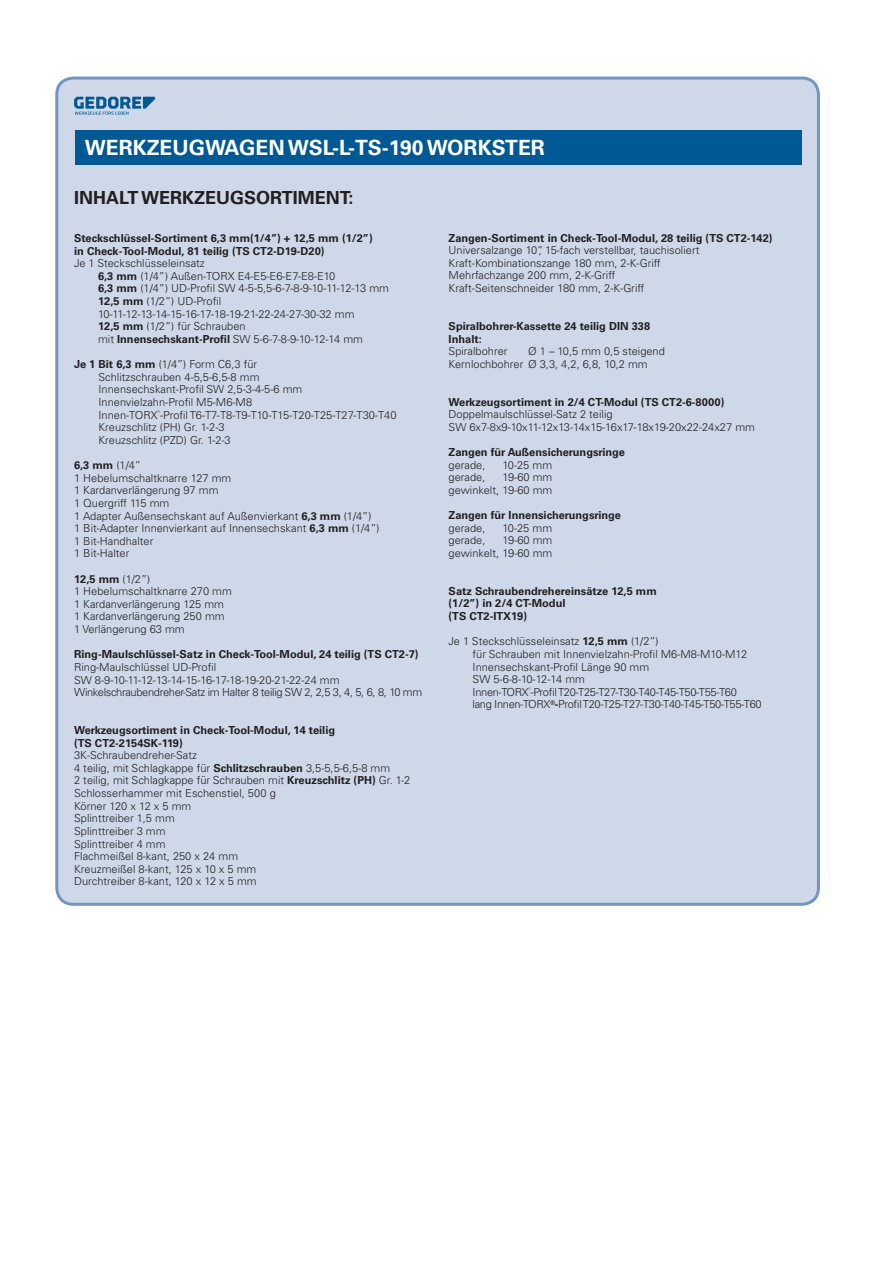
<style>
.page{position:relative;width:893px;height:1263px;background:#fff}
.page>*{position:absolute;margin:0;border:0;box-sizing:border-box;transform-origin:0 0}
.t1{font:700 21px "Univers LT Pro 65";color:#fff}
.t2{font:700 18px "Univers LT Pro 65";color:#231f20}
.t3{font:300 11.1px/12.6px "Univers LT Pro 45";color:#231f20}
.t4{font:700 11.1px/12.6px "Univers LT Pro 65";color:#231f20}
.t5{font:300 11.1px/12.6px "Univers LT Pro 45";letter-spacing:-.03em;color:#231f20}
.s1{font-family:"Univers LT Pro 65";font-weight:700}
.s2{font-family:"Univers LT Pro 45";font-weight:300}
</style>
<div class="page">
<div style="left:57px;top:78px;width:761px;height:826px;background:#ced8e9;border-radius:17px"></div>
<svg style="left:74px;top:97px;width:81px;height:18px"></svg>
<div style="left:75px;top:131px;width:726px;height:34px;background:#005894"></div>
<h1 class="t1" style="left:85px;top:139px;width:462px">WERKZEUGWAGEN WSL-L-TS-190 WORKSTER</h1>
<h2 class="t2" style="left:74px;top:191px;width:281px">INHALT WERKZEUGSORTIMENT:</h2>
<p class="t4" style="left:74px;top:232px;width:300px">Steckschlüssel-Sortiment 6,3 mm(1/4”) + 12,5 mm (1/2”) in Check-Tool-Modul, 81 teilig (TS CT2-D19-D20)</p>
<p class="t3" style="left:98px;top:258px;width:292px;text-indent:-24px">Je 1 Steckschlüsseleinsatz<br><span class="s1">6,3 mm</span> (1/4”) Außen-TORX E4-E5-E6-E7-E8-E10<br><span class="s1">6,3 mm</span> (1/4”) UD-Profil SW 4-5-5,5-6-7-8-9-10-11-12-13 mm <span class="s1">12,5 mm</span> (1/2”) UD-Profil 10-11-12-13-14-15-16-17-18-19-21-22-24-27-30-32 mm<br><span class="s1">12,5 mm</span> (1/2”) für Schrauben<br>mit <span class="s1">Innensechskant-Profil</span> SW 5-6-7-8-9-10-12-14 mm</p>
<p class="t3" style="left:99px;top:359px;width:299px;text-indent:-24px"><span class="s1">Je 1 Bit 6,3 mm</span> (1/4”) Form C6,3 für<br>Schlitzschrauben 4-5,5-6,5-8 mm<br>Innensechskant-Profil SW 2,5-3-4-5-6 mm Innenvielzahn-Profil M5-M6-M8<br>Innen-TORX<sup>®</sup>-Profil T6-T7-T8-T9-T10-T15-T20-T25-T27-T30-T40<br>Kreuzschlitz (PH) Gr. 1-2-3<br>Kreuzschlitz (PZD) Gr. 1-2-3</p>
<p class="t4" style="left:74px;top:460px;width:68px">6,3 mm <span class="s2">(1/4”</span></p>
<p class="t3" style="left:74px;top:472px;width:307px">1 Hebelumschaltknarre 127 mm<br>1 Kardanverlängerung 97 mm<br>1 Quergriff 115 mm<br>1 Adapter Außensechskant auf Außenvierkant <span class="s1">6,3 mm</span> (1/4”)<br>1 Bit-Adapter Innenvierkant auf Innensechskant <span class="s1">6,3 mm</span> (1/4”)<br>1 Bit-Handhalter<br>1 Bit-Halter</p>
<p class="t4" style="left:74px;top:573px;width:78px">12,5 mm <span class="s2">(1/2”)</span></p>
<p class="t3" style="left:74px;top:586px;width:159px">1 Hebelumschaltknarre 270 mm<br>1 Kardanverlängerung 125 mm<br>1 Kardanverlängerung 250 mm<br>1 Verlängerung 63 mm</p>
<p class="t4" style="left:74px;top:649px;width:346px">Ring-Maulschlüssel-Satz in Check-Tool-Modul, 24 teilig (TS CT2-7)</p>
<p class="t5" style="left:74px;top:661px;width:350px">Ring-Maulschlüssel UD-Profil<br>SW 8-9-10-11-12-13-14-15-16-17-18-19-20-21-22-24 mm<br>Winkelschraubendreher-Satz im Halter 8 teilig SW 2, 2,5 3, 4, 5, 6, 8, 10 mm</p>
<p class="t4" style="left:74px;top:724px;width:263px">Werkzeugsortiment in Check-Tool-Modul, 14 teilig (TS CT2-2154SK-119)</p>
<p class="t3" style="left:74px;top:750px;width:338px">3K-Schraubendreher-Satz<br>4 teilig, mit Schlagkappe für <span class="s1">Schlitzschrauben</span> 3,5-5,5-6,5-8 mm<br>2 teilig, mit Schlagkappe für Schrauben mit <span class="s1">Kreuzschlitz (PH)</span> Gr. 1-2<br>Schlosserhammer mit Eschenstiel, 500 g<br>Körner 120 x 12 x 5 mm<br>Splinttreiber 1,5 mm<br>Splinttreiber 3 mm<br>Splinttreiber 4 mm<br>Flachmeißel 8-kant, 250 x 24 mm<br>Kreuzmeißel 8-kant, 125 x 10 x 5 mm<br>Durchtreiber 8-kant, 120 x 12 x 5 mm</p>
<p class="t4" style="left:449px;top:232px;width:325px">Zangen-Sortiment in Check-Tool-Modul, 28 teilig (TS CT2-142)</p>
<p class="t3" style="left:449px;top:245px;width:252px">Universalzange 10”, 15-fach verstellbar, tauchisoliert Kraft-Kombinationszange 180 mm, 2-K-Griff Mehrfachzange 200 mm, 2-K-Griff Kraft-Seitenschneider 180 mm, 2-K-Griff</p>
<p class="t4" style="left:449px;top:320px;width:203px">Spiralbohrer-Kassette 24 teilig DIN 338<br>Inhalt:</p>
<p class="t3" style="left:449px;top:346px;width:60px">Spiralbohrer</p>
<p class="t3" style="left:449px;top:346px;width:218px;text-indent:79px">Ø 1 – 10,5 mm 0,5 steigend<br>Kernlochbohrer Ø 3,3, 4,2, 6,8, 10,2 mm</p>
<p class="t4" style="left:449px;top:396px;width:277px">Werkzeugsortiment in 2/4 CT-Modul (TS CT2-6-8000)</p>
<p class="t3" style="left:449px;top:409px;width:308px">Doppelmaulschlüssel-Satz 2 teilig<br>SW 6x7-8x9-10x11-12x13-14x15-16x17-18x19-20x22-24x27 mm</p>
<p class="t4" style="left:449px;top:446px;width:178px">Zangen für Außensicherungsringe</p>
<p class="t3" style="left:449px;top:459px;width:38px">gerade,</p>
<p class="t3" style="left:503px;top:459px;width:51px">10-25 mm</p>
<p class="t3" style="left:449px;top:472px;width:38px">gerade,</p>
<p class="t3" style="left:449px;top:472px;width:105px;text-align:right">19-60 mm<br>gewinkelt, 19-60 mm</p>
<p class="t4" style="left:449px;top:510px;width:174px">Zangen für Innensicherungsringe</p>
<p class="t3" style="left:449px;top:522px;width:38px">gerade,</p>
<p class="t3" style="left:503px;top:522px;width:51px">10-25 mm</p>
<p class="t3" style="left:449px;top:535px;width:38px">gerade,</p>
<p class="t3" style="left:449px;top:535px;width:105px;text-align:right">19-60 mm<br>gewinkelt, 19-60 mm</p>
<p class="t4" style="left:449px;top:585px;width:210px">Satz Schraubendrehereinsätze 12,5 mm (1/2”) in 2/4 CT-Modul<br>(TS CT2-ITX19)</p>
<p class="t3" style="left:473px;top:636px;width:291px;text-indent:-24px">Je 1 Steckschlüsseleinsatz <span class="s1">12,5 mm</span> (1/2”)<br>für Schrauben mit Innenvielzahn-Profil M6-M8-M10-M12<br>Innensechskant-Profil Länge 90 mm<br>SW 5-6-8-10-12-14 mm<br>Innen-TORX<sup>®</sup>-Profil T20-T25-T27-T30-T40-T45-T50-T55-T60<br>lang Innen-TORX<sup>®</sup><span class="s1">-</span>Profil T20-T25-T27-T30-T40-T45-T50-T55-T60</p>
</div>
